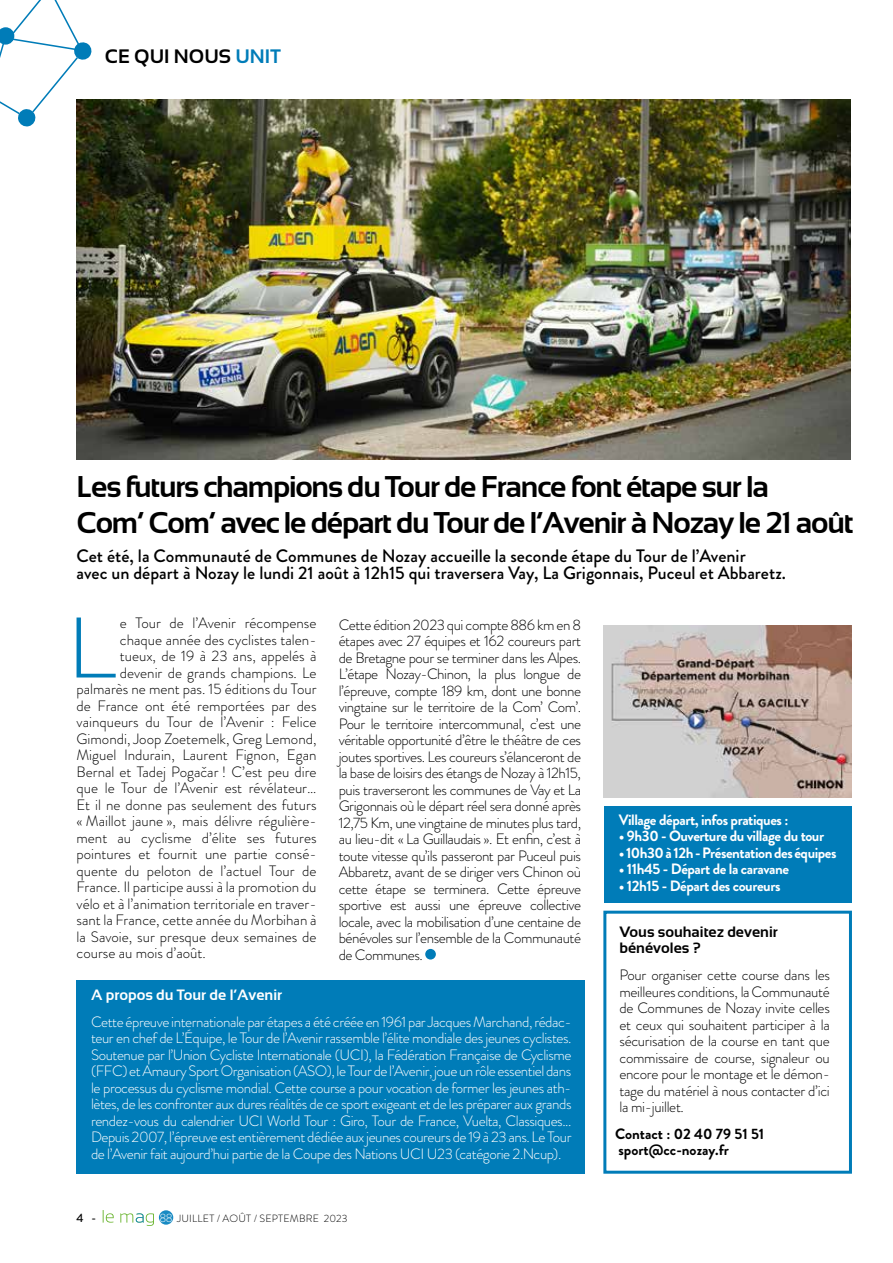
<style>
.page{position:relative;width:893px;height:1263px;background:#fff}
.page>*{position:absolute;margin:0;border:0;box-sizing:border-box;transform-origin:0 0}
.t1{font:300 85.95px "Sansation";color:#007cb8}
.t2{font:700 30px/36px "Sansation";letter-spacing:-.04em;color:#000}
.t3{font:700 19.5px "Sansation";color:#000}
.t4{font:500 18px/16.5px "Brandon Grotesque";color:#000}
.t5{font:300 15px/16.5px "Brandon Grotesque";color:#000;text-align:justify}
.t6{font:300 15px/16.5px "Brandon Grotesque";letter-spacing:-.03em;color:#fff;text-align:justify}
.t7{font:700 15px "Brandon Grotesque";letter-spacing:-.03em;color:#fff}
.t8{font:700 15px/16.5px "Brandon Grotesque";color:#000}
.t9{font:700 15px/16.5px "Sansation";color:#000}
.t10{font:700 15px "Sansation";color:#fff}
.t11{font:500 12px "Brandon Grotesque";color:#000}
.t12{font:300 10.5px "Brandon Grotesque";letter-spacing:.02em;color:#000}
.s1{color:#007cb8}
.s2{font-size:12px;color:#fff}
</style>
<div class="page">
<svg style="left:0;top:0;width:93px;height:127px"></svg>
<div style="left:159px;top:1210px;width:14px;height:15px;background:#178ac3;border-radius:50%"></div>
<svg style="left:103px;top:1210px;width:51px;height:16px"></svg>
<img style="left:77px;top:100px;width:773px;height:359px">
<div style="left:77px;top:980px;width:508px;height:194px;background:#007cb8"></div>
<div style="left:604px;top:806px;width:247px;height:97px;background:#007cb8"></div>
<div style="left:603px;top:911px;width:249px;height:263px;border:3px solid #007cb8"></div>
<div style="left:425px;top:949px;width:11px;height:10px;background:#007cb8;border-radius:50%"></div>
<img style="left:603px;top:625px;width:248px;height:172px">
<h3 class="t3" style="left:105px;top:45px;width:177px">CE QUI NOUS <span class="s1">UNIT</span></h3>
<h2 class="t2" style="left:77px;top:468px;width:778px">Les futurs champions du Tour de France font étape sur la<br>Com’ Com’ avec le départ du Tour de l’Avenir à Nozay le 21 août</h2>
<p class="t4" style="left:77px;top:548px;width:711px">Cet été, la Communauté de Communes de Nozay accueille la seconde étape du Tour de l’Avenir<br>avec un départ à Nozay le lundi 21 août à 12h15 qui traversera Vay, La Grigonnais, Puceul et Abbaretz.</p>
<h1 class="t1" style="left:70px;top:600px;width:51px">L</h1>
<p class="t5" style="left:120px;top:615px;width:198px">e Tour de l’Avenir récompense</p>
<p class="t5" style="left:120px;top:631px;width:198px">chaque année des cyclistes talen-</p>
<p class="t5" style="left:120px;top:648px;width:198px">tueux, de 19 à 23 ans, appelés à</p>
<p class="t5" style="left:120px;top:664px;width:198px">devenir de grands champions. Le</p>
<p class="t5" style="left:77px;top:681px;width:241px">palmarès ne ment pas. 15 éditions du Tour</p>
<p class="t5" style="left:77px;top:697px;width:241px">de France ont été remportées par des</p>
<p class="t5" style="left:77px;top:714px;width:242px">vainqueurs du Tour de l’Avenir : Felice</p>
<p class="t5" style="left:77px;top:730px;width:242px">Gimondi, Joop Zoetemelk, Greg Lemond,</p>
<p class="t5" style="left:77px;top:747px;width:241px">Miguel Indurain, Laurent Fignon, Egan</p>
<p class="t5" style="left:77px;top:763px;width:241px">Bernal et Tadej Pogačar ! C’est peu dire</p>
<p class="t5" style="left:77px;top:780px;width:241px">que le Tour de l’Avenir est révélateur…</p>
<p class="t5" style="left:77px;top:796px;width:241px">Et il ne donne pas seulement des futurs</p>
<p class="t5" style="left:77px;top:813px;width:241px">« Maillot jaune », mais délivre régulière-</p>
<p class="t5" style="left:77px;top:829px;width:241px">ment au cyclisme d’élite ses futures</p>
<p class="t5" style="left:77px;top:846px;width:241px">pointures et fournit une partie consé-</p>
<p class="t5" style="left:77px;top:862px;width:241px">quente du peloton de l’actuel Tour de</p>
<p class="t5" style="left:77px;top:879px;width:242px">France. Il participe aussi à la promotion du</p>
<p class="t5" style="left:77px;top:895px;width:241px">vélo et à l’animation territoriale en traver-</p>
<p class="t5" style="left:77px;top:912px;width:241px">sant la France, cette année du Morbihan à</p>
<p class="t5" style="left:77px;top:928px;width:242px">la Savoie, sur presque deux semaines de</p>
<p class="t5" style="left:77px;top:945px;width:131px">course au mois d’août.</p>
<p class="t5" style="left:339px;top:616px;width:244px">Cette édition 2023 qui compte 886 km en 8 étapes avec 27 équipes et 162 coureurs part de Bretagne pour se terminer dans les Alpes.<br>L’étape Nozay-Chinon, la plus longue de l’épreuve, compte 189 km, dont une bonne vingtaine sur le territoire de la Com’ Com’.<br>Pour le territoire intercommunal, c’est une véritable opportunité d’être le théâtre de ces joutes sportives. Les coureurs s’élanceront de la base de loisirs des étangs de Nozay à 12h15, puis traverseront les communes de Vay et La Grigonnais où le départ réel sera donné après 12,75 Km, une vingtaine de minutes plus tard, au lieu-dit « La Guillaudais ». Et enfin, c’est à toute vitesse qu’ils passeront par Puceul puis Abbaretz, avant de se diriger vers Chinon où cette étape se terminera. Cette épreuve sportive est aussi une épreuve collective locale, avec la mobilisation d’une centaine de bénévoles sur l’ensemble de la Communauté de Communes.</p>
<p class="t10" style="left:91px;top:986px;width:193px">A propos du Tour de l’Avenir</p>
<p class="t6" style="left:91px;top:1013px;width:482px">Cette épreuve internationale par étapes a été créée en 1961 par Jacques Marchand, rédac&shy;teur en chef de L’Équipe, le Tour de l’Avenir rassemble l’élite mondiale des jeunes cyclistes.<br>Soutenue par l’Union Cycliste Internationale (UCI), la Fédération Française de Cyclisme (FFC) et Amaury Sport Organisation (ASO), le Tour de l’Avenir, joue un rôle essentiel dans le processus du cyclisme mondial. Cette course a pour vocation de former les jeunes ath&shy;lètes, de les confronter aux dures réalités de ce sport exigeant et de les préparer aux grands rendez-vous du calendrier UCI World Tour : Giro, Tour de France, Vuelta, Classiques...<br>Depuis 2007, l’épreuve est entièrement dédiée aux jeunes coureurs de 19 à 23 ans. Le Tour de l’Avenir fait aujourd’hui partie de la Coupe des Nations UCI U23 (catégorie 2.Ncup).</p>
<p class="t11" style="left:77px;top:1210px;width:21px">4 -</p>
<p class="t12" style="left:159px;top:1211px;width:189px"><span class="s2">88</span> JUILLET / AOÛT / SEPTEMBRE 2023</p>
<p class="t7" style="left:619px;top:809px;width:171px">Village départ, infos pratiques :</p>
<p class="t7" style="left:619px;top:826px;width:207px">• 9h30 - Ouverture du village du tour</p>
<p class="t7" style="left:619px;top:842px;width:219px">• 10h30 à 12h - Présentation des équipes</p>
<p class="t7" style="left:619px;top:859px;width:172px">• 11h45 - Départ de la caravane</p>
<p class="t7" style="left:619px;top:875px;width:163px">• 12h15 - Départ des coureurs</p>
<p class="t9" style="left:619px;top:923px;width:160px">Vous souhaitez devenir bénévoles ?</p>
<p class="t5" style="left:619px;top:967px;width:212px">Pour organiser cette course dans les meilleures conditions, la Communauté de Communes de Nozay invite celles et ceux qui souhaitent participer à la sécurisation de la course en tant que commissaire de course, signaleur ou encore pour le montage et le démon&shy;tage du matériel à nous contacter d’ici la mi-juillet.</p>
<p class="t8" style="left:615px;top:1126px;width:151px">Contact : 02 40 79 51 51 sport@cc-nozay.fr</p>
</div>
